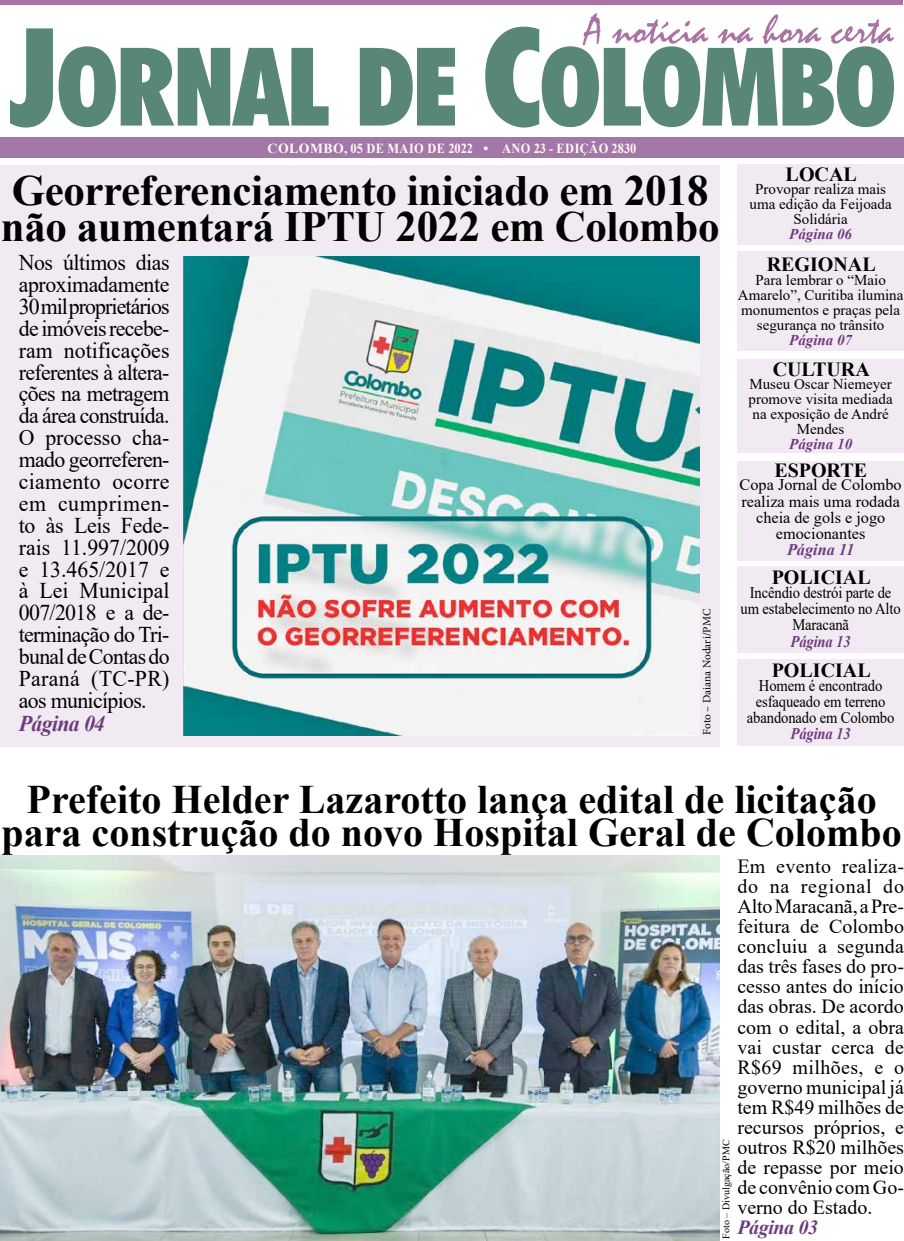
<style>
.page{position:relative;width:904px;height:1241px;background:#fff}
.page>*{position:absolute;margin:0;border:0;box-sizing:border-box;transform-origin:0 0}
.t1{font:700 43px/35.9px "Times New Roman";letter-spacing:-.01em;color:#000}
.t2{font:700 40.5px/32.9px "Times New Roman";color:#000;text-align:center}
.t3{font:22.5px/21.9px "Times New Roman";letter-spacing:-.03em;color:#000;text-align:justify}
.t4{font:italic 700 22.5px "Times New Roman";letter-spacing:-.03em;color:#6d3c7f}
.t5{font:20px/20px "Times New Roman";color:#000;text-align:justify}
.t6{font:700 20px "Times New Roman";color:#000}
.t7{font:italic 700 20px "Times New Roman";letter-spacing:-.02em;color:#6d3c7f}
.t8{font:16.25px/16.2px "Times New Roman";letter-spacing:-.01em;color:#000;text-align:center;scale:.9 1}
.t9{font:16.25px/16.2px "Times New Roman";letter-spacing:-.01em;color:#000;text-align:center}
.t10{font:italic 700 16.25px "Times New Roman";letter-spacing:-.01em;color:#6d3c7f;scale:.9 1}
.t11{font:italic 700 16.25px "Times New Roman";letter-spacing:-.01em;color:#6d3c7f}
.t12{font:15px/15px "Times New Roman";color:#000;text-align:center}
.t13{font:italic 700 15px "Times New Roman";color:#6d3c7f}
.t14{font:700 13.75px "Times New Roman";letter-spacing:.035em;color:#fffaf7}
.t15{font:11.25px "Minion Pro";letter-spacing:-.005em;color:#000}
.t16{font:10.12px "Times New Roman";color:#000}
</style>
<div class="page">
<div style="left:0;top:137px;width:904px;height:21px;background:#a477a9"></div>
<div style="left:0;top:0;width:902px;height:5px;background:#a974a4"></div>
<svg style="left:588px;top:13px;width:291px;height:14px"></svg>
<svg style="left:10px;top:27px;width:884px;height:100px;fill:#598776"></svg>
<div style="left:0;top:165px;width:719px;height:581px;background:#f2eaf2"></div>
<div style="left:737px;top:164px;width:167px;height:80px;background:#f2eaf2"></div>
<div style="left:737px;top:359px;width:167px;height:94px;background:#f2eaf2"></div>
<div style="left:737px;top:251px;width:167px;height:100px;background:#f2eaf2"></div>
<div style="left:737px;top:461px;width:167px;height:99px;background:#f2eaf2"></div>
<div style="left:737px;top:566px;width:167px;height:86px;background:#f2eaf2"></div>
<div style="left:737px;top:659px;width:167px;height:86px;background:#f2eaf2"></div>
<img style="left:0;top:855px;width:719px;height:385px">
<img style="left:183px;top:256px;width:516px;height:479px">
<p class="t14" style="left:267px;top:139px;width:370px">COLOMBO, 05 DE MAIO DE 2022 • ANO 23 - EDIÇÃO 2830</p>
<h1 class="t1" style="left:1px;top:171px;width:720px">Georreferenciamento iniciado em 2018 não aumentará IPTU 2022 em Colombo</h1>
<p class="t3" style="left:19px;top:251px;width:152px">Nos últimos dias aproximadamente 30 mil proprietários de imóveis recebe&shy;ram notificações referentes à altera&shy;ções na metragem da área construída.<br>O processo cha&shy;mado georreferen&shy;ciamento ocorre em cumprimen&shy;to às Leis Fede&shy;rais 11.997/2009 e 13.465/2017 e à Lei Municipal 007/2018 e a de&shy;terminação do Tri&shy;bunal de Contas do Paraná (TC-PR) aos municípios.</p>
<p class="t4" style="left:19px;top:707px;width:88px">Página 04</p>
<p class="t15" style="left:699px;top:734px;width:127px;rotate:-90deg">Foto – Daiana Nodari/PMC</p>
<p class="t6" style="left:785px;top:160px;width:73px">LOCAL</p>
<p class="t12" style="left:749px;top:181px;width:144px">Provopar realiza mais uma edição da Feijoada<br>Solidária</p>
<p class="t13" style="left:789px;top:223px;width:64px">Página 06</p>
<p class="t6" style="left:766px;top:250px;width:110px">REGIONAL</p>
<p class="t12" style="left:738px;top:272px;width:167px">Para lembrar o “Maio<br>Amarelo”, Curitiba ilumina monumentos e praças pela segurança no trânsito</p>
<p class="t13" style="left:789px;top:329px;width:64px">Página 07</p>
<p class="t6" style="left:772px;top:355px;width:99px">CULTURA</p>
<p class="t12" style="left:748px;top:376px;width:146px">Museu Oscar Niemeyer promove visita mediada na exposição de André<br>Mendes</p>
<p class="t13" style="left:789px;top:433px;width:64px">Página 10</p>
<p class="t6" style="left:774px;top:456px;width:94px">ESPORTE</p>
<p class="t9" style="left:739px;top:476px;width:164px">Copa Jornal de Colombo realiza mais uma rodada cheia de gols e jogo emocionantes</p>
<p class="t11" style="left:787px;top:538px;width:69px">Página 11</p>
<p class="t6" style="left:771px;top:563px;width:100px">POLICIAL</p>
<p class="t8" style="left:740px;top:583px;width:179px">Incêndio destrói parte de um estabelecimento no Alto<br>Maracanã</p>
<p class="t10" style="left:790px;top:629px;width:68px">Página 13</p>
<p class="t6" style="left:771px;top:656px;width:100px">POLICIAL</p>
<p class="t8" style="left:747px;top:676px;width:165px">Homem é encontrado esfaqueado em terreno abandonado em Colombo</p>
<p class="t10" style="left:790px;top:722px;width:68px">Página 13</p>
<h2 class="t2" style="left:1px;top:781px;width:901px">Prefeito Helder Lazarotto lança edital de licitação para construção do novo Hospital Geral de Colombo</h2>
<p class="t5" style="left:737px;top:855px;width:168px">Em evento realiza&shy;do na regional do Alto Maracanã, a Pre&shy;feitura de Colombo concluiu a segunda das três fases do pro&shy;cesso antes do início das obras. De acordo com o edital, a obra vai custar cerca de R$69 milhões, e o governo municipal já tem R$49 milhões de recursos próprios, e outros R$20 milhões de repasse por meio de convênio com Go&shy;verno do Estado.</p>
<p class="t7" style="left:737px;top:1212px;width:82px">Página 03</p>
<p class="t16" style="left:719px;top:1238px;width:101px;rotate:-90deg">Foto – Divulgação/PMC</p>
</div>
